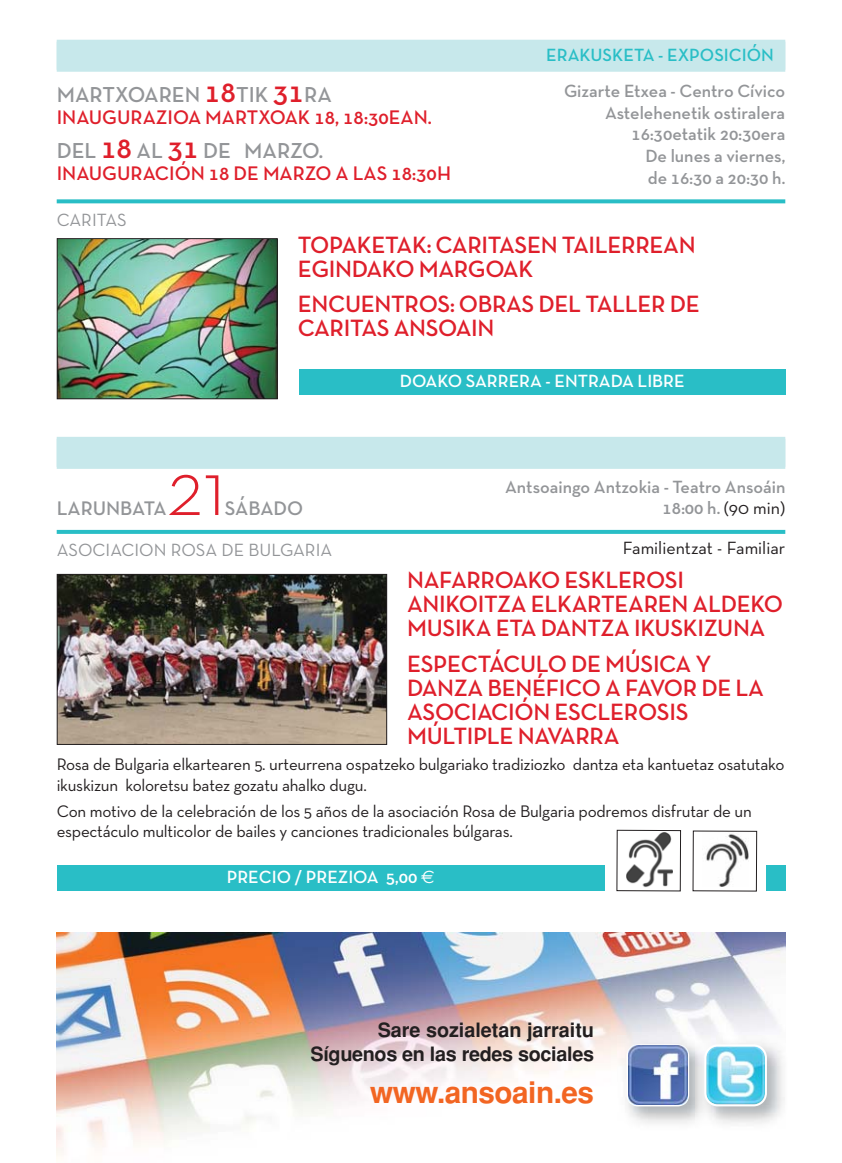
<style>
.page{position:relative;width:842px;height:1163px;background:#fff}
.page>*{position:absolute;margin:0;border:0;box-sizing:border-box;transform-origin:0 0}
.t1{font:300 80px "Neutra Text";color:#df1f2b}
.t2{font:700 29.6px "Helvetica";letter-spacing:-.015em;color:#f26522}
.t3{font:600 24px/24px "Neutra Text TF";letter-spacing:-.015em;color:#df1f2b}
.t4{font:600 22px "Neutra Text TF";color:#939598}
.t5{font:600 20px "Neutra Text TF";color:#df1f2b}
.t6{font:600 20px "Neutra Text TF";color:#939598}
.t7{font:700 19.8px/23.8px "Helvetica";letter-spacing:-.015em;color:#231f20;text-align:right}
.t8{font:600 18px/21.6px "Neutra Text TF";color:#939598;text-align:right}
.t9{font:600 18px "Neutra Text TF";color:#fff}
.t10{font:18px "Neutra Text";color:#939598}
.t11{font:18px "Neutra Text";color:#231f20}
.t12{font:600 18px "Neutra Text TF";color:#29bec6}
.t13{font:17px/20.4px "Neutra Text";letter-spacing:-.015em;color:#231f20}
.s1{font-size:30px;color:#df1f2b}
.s2{font-family:"Neutra Text";font-weight:400;color:#231f20}
.s3{font-family:"Euro Sans";font-weight:400}
</style>
<div class="page">
<svg style="left:57px;top:530px;width:728px;height:4px;background:#2ebfc7"></svg>
<div style="left:57px;top:439px;width:728px;height:30px;background:#c7e8eb"></div>
<div style="left:57px;top:437px;width:728px;height:30px;background:#c7e8eb"></div>
<img style="left:59px;top:576px;width:326px;height:166px">
<div style="left:57px;top:574px;width:330px;height:170px;border:1px solid #231f20"></div>
<img style="left:626px;top:832px;width:47px;height:56px">
<div style="left:616px;top:829px;width:65px;height:62px;border:1px solid #231f20"></div>
<img style="left:705px;top:834px;width:44px;height:52px">
<div style="left:692px;top:830px;width:65px;height:61px;border:1px solid #231f20"></div>
<div style="left:57px;top:865px;width:548px;height:25px;background:#29bec6"></div>
<div style="left:766px;top:865px;width:19px;height:25px;background:#29bec6"></div>
<svg style="left:57px;top:199px;width:728px;height:4px;background:#3cc3cb"></svg>
<div style="left:57px;top:42px;width:728px;height:30px;background:#c7e8eb"></div>
<div style="left:57px;top:40px;width:728px;height:30px;background:#c7e8eb"></div>
<img style="left:59px;top:240px;width:217px;height:157px">
<div style="left:57px;top:238px;width:221px;height:161px;border:1px solid #231f20"></div>
<div style="left:299px;top:369px;width:486px;height:26px;background:#29bec6"></div>
<img style="left:57px;top:932px;width:728px;height:225px">
<img style="left:617px;top:1035px;width:168px;height:96px">
<svg style="left:626px;top:1044px;width:63px;height:62px"></svg>
<img style="left:628px;top:1045px;width:60px;height:59px;border-radius:11px">
<svg style="left:704px;top:1044px;width:63px;height:62px"></svg>
<p class="t4" style="left:57px;top:86px;width:277px">MARTXOAREN <span class="s1">18</span>TIK <span class="s1">31</span>RA</p>
<p class="t5" style="left:57px;top:110px;width:377px">INAUGURAZIOA MARTXOAK 18, 18:30EAN.</p>
<p class="t4" style="left:57px;top:142px;width:268px">DEL <span class="s1">18</span> AL <span class="s1">31</span> DE MARZO.</p>
<p class="t5" style="left:57px;top:165px;width:396px">INAUGURACIÓN 18 DE MARZO A LAS 18:30H</p>
<p class="t10" style="left:57px;top:213px;width:72px">CARITAS</p>
<p class="t12" style="left:546px;top:48px;width:229px">ERAKUSKETA - EXPOSICIÓN</p>
<p class="t8" style="left:564px;top:82px;width:223px">Gizarte Etxea - Centro Cívico<br>Astelehenetik ostiralera<br>16:30etatik 20:30era<br>De lunes a viernes,<br>de 16:30 a 20:30 h.</p>
<h3 class="t3" style="left:298px;top:234px;width:399px">TOPAKETAK: CARITASEN TAILERREAN<br>EGINDAKO MARGOAK</h3>
<h3 class="t3" style="left:298px;top:294px;width:404px">ENCUENTROS: OBRAS DEL TALLER DE<br>CARITAS ANSOAIN</h3>
<h1 class="t1" style="left:167px;top:439px;width:60px">21</h1>
<p class="t6" style="left:225px;top:500px;width:80px">SÁBADO</p>
<p class="t10" style="left:57px;top:543px;width:277px">ASOCIACION ROSA DE BULGARIA</p>
<p class="t6" style="left:57px;top:500px;width:111px">LARUNBATA</p>
<p class="t9" style="left:400px;top:374px;width:286px">DOAKO SARRERA - ENTRADA LIBRE</p>
<p class="t8" style="left:505px;top:477px;width:282px">Antsoaingo Antzokia - Teatro Ansoáin<br>18:00 h. <span class="s2">(90 min)</span></p>
<p class="t11" style="left:623px;top:540px;width:164px">Familientzat - Familiar</p>
<h3 class="t3" style="left:407px;top:570px;width:377px">NAFARROAKO ESKLEROSI<br>ANIKOITZA ELKARTEAREN ALDEKO<br>MUSIKA ETA DANTZA IKUSKIZUNA</h3>
<h3 class="t3" style="left:407px;top:653px;width:358px">ESPECTÁCULO DE MÚSICA Y<br>DANZA BENÉFICO A FAVOR DE LA<br>ASOCIACIÓN ESCLEROSIS<br>MÚLTIPLE NAVARRA</h3>
<p class="t13" style="left:57px;top:755px;width:729px">Rosa de Bulgaria elkartearen 5. urteurrena ospatzeko bulgariako tradiziozko dantza eta kantuetaz osatutako ikuskizun koloretsu batez gozatu ahalko dugu.</p>
<p class="t13" style="left:57px;top:802px;width:697px">Con motivo de la celebración de los 5 años de la asociación Rosa de Bulgaria podremos disfrutar de un espectáculo multicolor de bailes y canciones tradicionales búlgaras.</p>
<p class="t9" style="left:227px;top:869px;width:209px">PRECIO / PREZIOA 5,00 <span class="s3">€</span></p>
<p class="t7" style="left:310px;top:1020px;width:285px">Sare sozialetan jarraitu<br>Síguenos en las redes sociales</p>
<h2 class="t2" style="left:370px;top:1081px;width:225px">www.ansoain.es</h2>
</div>
